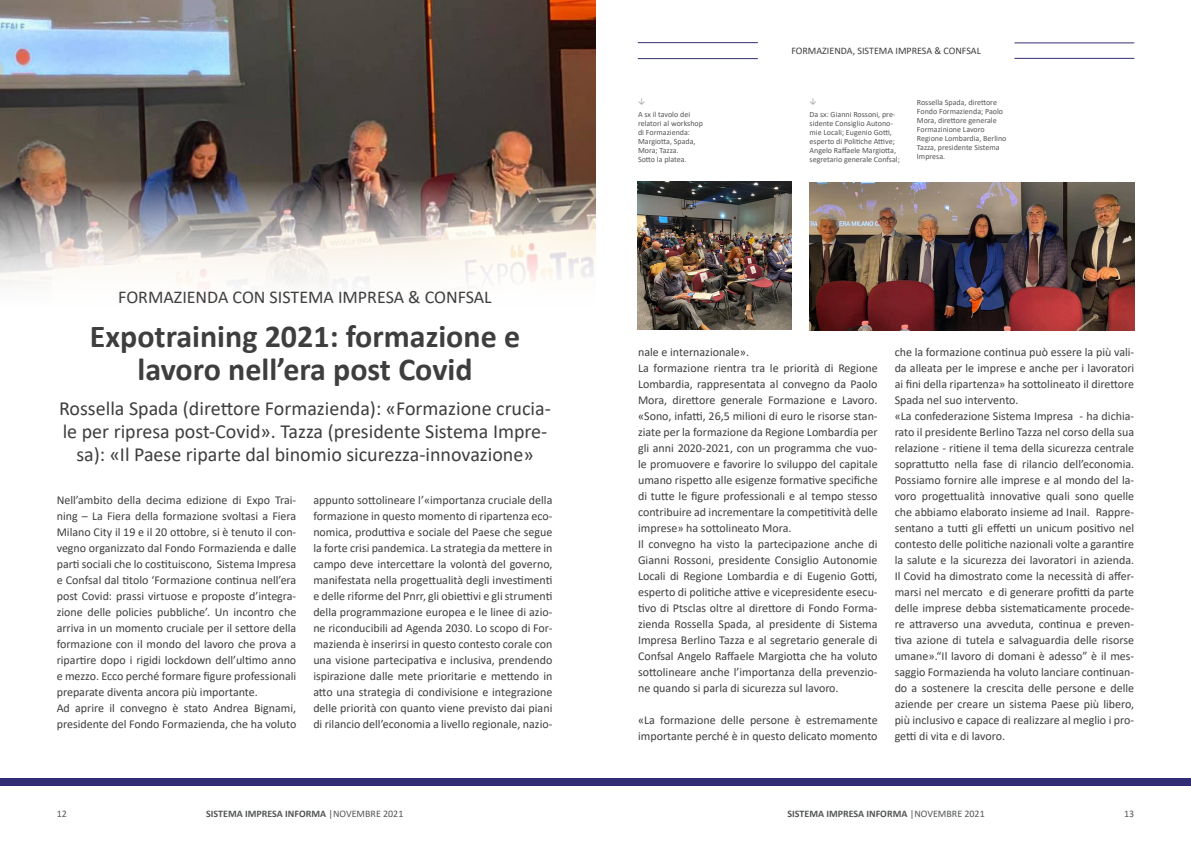
<style>
.page{position:relative;width:1191px;height:842px;background:#fff}
.page>*{position:absolute;margin:0;border:0;box-sizing:border-box;transform-origin:0 0}
.titolo{font:700 32px/33px "Calibri";color:#3e3e3f;text-align:center}
.titolo-2{font:20px/23px "Calibri";color:#3e3e3f;text-align:center}
.titolo-3{font:18px "Calibri";color:#3e3e3f}
.testo{font:12px/16px "Calibri";color:#3e3e3f;text-align:justify}
.data{font:700 10px "Calibri";color:#545557}
.t1{font:10px "Calibri";color:#3e3e3f}
.t2{font:10px "Calibri";color:#545557}
.didascalia{font:8px/9px "Calibri";color:#545557}
.s1{font-weight:400}
</style>
<div class="page">
<div style="left:595px;top:778px;width:596px;height:7px;background:#322d74"></div>
<hr style="left:638px;top:42px;width:120px;height:1px;background:#322d74">
<hr style="left:1014px;top:58px;width:120px;height:1px;background:#322d74">
<hr style="left:1014px;top:43px;width:120px;height:1px;background:#322d74">
<div style="left:0;top:778px;width:595px;height:7px;background:#322d74"></div>
<hr style="left:638px;top:58px;width:120px;height:1px;background:#322d74">
<img style="left:0;top:0;width:595px;height:288px">
<img style="left:809px;top:182px;width:325px;height:148px">
<img style="left:638px;top:182px;width:153px;height:148px">
<p class="t1" style="left:791px;top:44px;width:191px">FORMAZIENDA, SISTEMA IMPRESA &amp; CONFSAL</p>
<p class="titolo-3" style="left:118px;top:285px;width:375px">FORMAZIENDA CON SISTEMA IMPRESA &amp; CONFSAL</p>
<p class="titolo" style="left:90px;top:320px;width:432px">Expotraining 2021: formazione e lavoro nell’era post Covid</p>
<p class="titolo-2" style="left:59px;top:396px;width:493px">Rossella Spada (direttore Formazienda): «Formazione crucia&shy;le per ripresa post-Covid». Tazza (presidente Sistema Impre&shy;sa): «Il Paese riparte dal binomio sicurezza-innovazione»</p>
<p class="testo" style="left:57px;top:492px;width:241px">Nell’ambito della decima edizione di Expo Trai&shy;ning – La Fiera della formazione svoltasi a Fiera Milano City il 19 e il 20 ottobre, si è tenuto il con&shy;vegno organizzato dal Fondo Formazienda e dalle parti sociali che lo costituiscono, Sistema Impresa e Confsal dal titolo ‘Formazione continua nell’era post Covid: prassi virtuose e proposte d’integra&shy;zione delle policies pubbliche’. Un incontro che arriva in un momento cruciale per il settore della formazione con il mondo del lavoro che prova a ripartire dopo i rigidi lockdown dell’ultimo anno e mezzo. Ecco perché formare figure professionali preparate diventa ancora più importante.</p>
<p class="testo" style="left:57px;top:700px;width:241px">Ad aprire il convegno è stato Andrea Bignami, presidente del Fondo Formazienda, che ha voluto</p>
<p class="testo" style="left:313px;top:492px;width:241px">appunto sottolineare l’«importanza cruciale della formazione in questo momento di ripartenza eco&shy;nomica, produttiva e sociale del Paese che segue la forte crisi pandemica. La strategia da mettere in campo deve intercettare la volontà del governo, manifestata nella progettualità degli investimenti e delle riforme del Pnrr, gli obiettivi e gli strumenti della programmazione europea e le linee di azio&shy;ne riconducibili ad Agenda 2030. Lo scopo di For&shy;mazienda è inserirsi in questo contesto corale con una visione partecipativa e inclusiva, prendendo ispirazione dalle mete prioritarie e mettendo in atto una strategia di condivisione e integrazione delle priorità con quanto viene previsto dai piani di rilancio dell’economia a livello regionale, nazio-</p>
<p class="didascalia" style="left:638px;top:110px;width:66px">A sx il tavolo dei relatori al workshop di Formazienda:<br>Margiotta, Spada,<br>Mora; Tazza.<br>Sotto la platea.</p>
<p class="didascalia" style="left:809px;top:110px;width:92px">Da sx: Gianni Rossoni, pre&shy;sidente Consiglio Autono&shy;mie Locali; Eugenio Gotti, esperto di Politiche Attive;<br>Angelo Raffaele Margiotta, segretario generale Confsal;</p>
<p class="didascalia" style="left:917px;top:98px;width:91px">Rossella Spada, direttore<br>Fondo Formazienda; Paolo<br>Mora, direttore generale<br>Formazinione Lavoro<br>Regione Lombardia, Berlino<br>Tazza, presidente Sistema<br>Impresa.</p>
<p class="testo" style="left:638px;top:344px;width:112px">nale e internazionale».</p>
<p class="testo" style="left:638px;top:360px;width:241px">La formazione rientra tra le priorità di Regione Lombardia, rappresentata al convegno da Paolo Mora, direttore generale Formazione e Lavoro. «Sono, infatti, 26,5 milioni di euro le risorse stan&shy;ziate per la formazione da Regione Lombardia per gli anni 2020-2021, con un programma che vuo&shy;le promuovere e favorire lo sviluppo del capitale umano rispetto alle esigenze formative specifiche di tutte le figure professionali e al tempo stesso contribuire ad incrementare la competitività delle imprese» ha sottolineato Mora.</p>
<p class="testo" style="left:638px;top:536px;width:241px">Il convegno ha visto la partecipazione anche di Gianni Rossoni, presidente Consiglio Autonomie Locali di Regione Lombardia e di Eugenio Gotti, esperto di politiche attive e vicepresidente esecu&shy;tivo di Ptsclas oltre al direttore di Fondo Forma&shy;zienda Rossella Spada, al presidente di Sistema Impresa Berlino Tazza e al segretario generale di Confsal Angelo Raffaele Margiotta che ha voluto sottolineare anche l’importanza della prevenzio&shy;ne quando si parla di sicurezza sul lavoro.</p>
<p class="testo" style="left:638px;top:712px;width:241px">«La formazione delle persone è estremamente importante perché è in questo delicato momento</p>
<p class="testo" style="left:894px;top:344px;width:241px">che la formazione continua può essere la più vali&shy;da alleata per le imprese e anche per i lavoratori ai fini della ripartenza» ha sottolineato il direttore Spada nel suo intervento.</p>
<p class="testo" style="left:894px;top:408px;width:241px">«La confederazione Sistema Impresa - ha dichia&shy;rato il presidente Berlino Tazza nel corso della sua relazione - ritiene il tema della sicurezza centrale soprattutto nella fase di rilancio dell’economia.<br>Possiamo fornire alle imprese e al mondo del la&shy;voro progettualità innovative quali sono quelle che abbiamo elaborato insieme ad Inail. Rappre&shy;sentano a tutti gli effetti un unicum positivo nel contesto delle politiche nazionali volte a garantire la salute e la sicurezza dei lavoratori in azienda.<br>Il Covid ha dimostrato come la necessità di affer&shy;marsi nel mercato e di generare profitti da parte delle imprese debba sistematicamente procede&shy;re attraverso una avveduta, continua e preven&shy;tiva azione di tutela e salvaguardia delle risorse umane».“Il lavoro di domani è adesso” è il mes&shy;saggio Formazienda ha voluto lanciare continuan&shy;do a sostenere la crescita delle persone e delle aziende per creare un sistema Paese più libero, più inclusivo e capace di realizzare al meglio i pro&shy;getti di vita e di lavoro.</p>
<p class="data" style="left:206px;top:807px;width:199px">SISTEMA IMPRESA INFORMA <span class="s1">|NOVEMBRE 2021</span></p>
<p class="data" style="left:787px;top:807px;width:199px">SISTEMA IMPRESA INFORMA <span class="s1">|NOVEMBRE 2021</span></p>
<p class="t2" style="left:57px;top:807px;width:12px">12</p>
<p class="t2" style="left:1124px;top:807px;width:12px">13</p>
</div>
